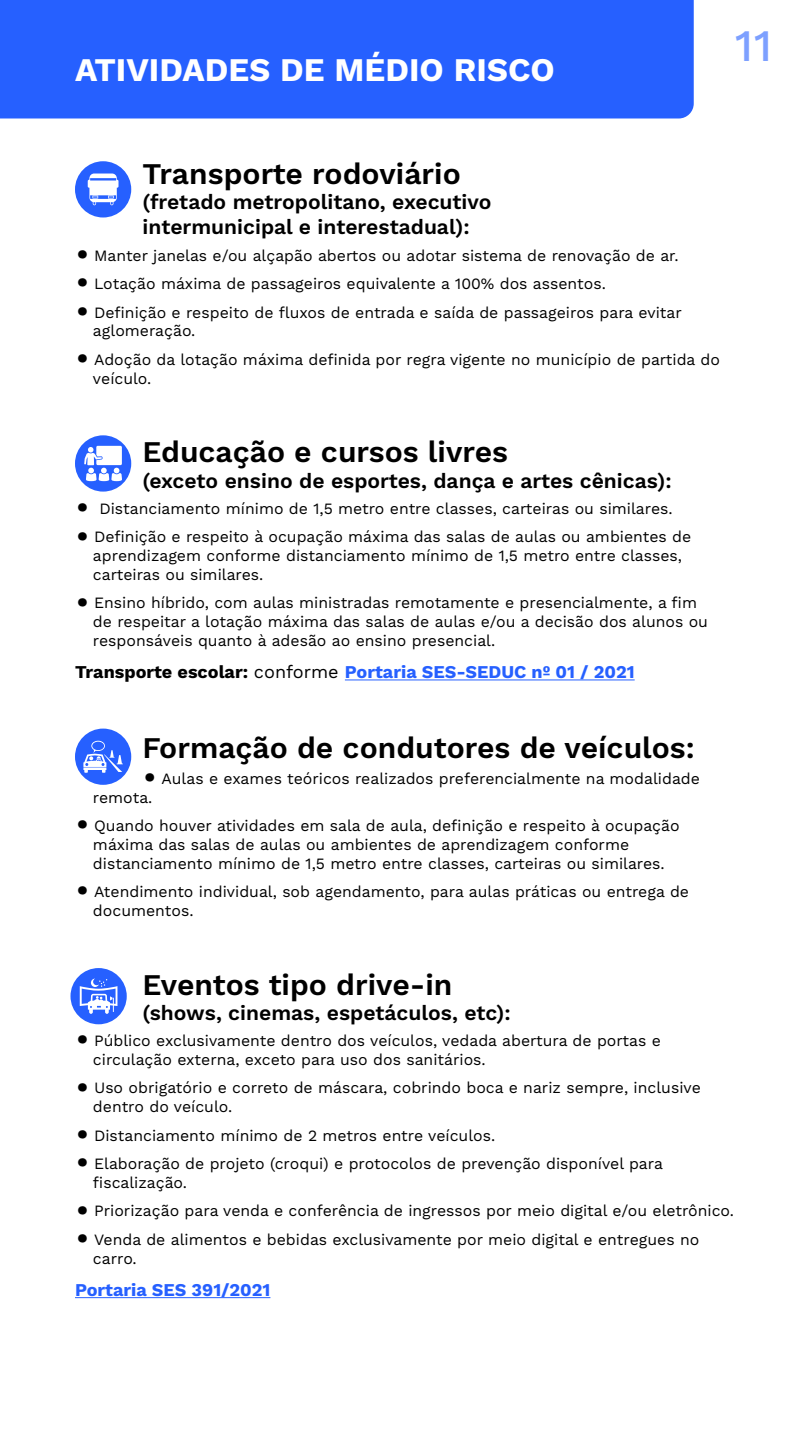
<style>
.page{position:relative;width:810px;height:1440px;background:#fff}
.page>*{position:absolute;margin:0;border:0;box-sizing:border-box;transform-origin:0 0}
.t1{font:500 45px "Work Sans";color:#7da0ff}
.t2{font:700 33px "Work Sans";color:#fff}
.t3{font:600 30px "Work Sans";color:#000}
.t4{font:600 21px/25.2px "Work Sans";color:#000}
.t5{font:700 18px "Work Sans";color:#2660ff}
.t6{font:15.75px/18.8px "Work Sans";color:#000}
.s1{font-size:34.5px}
.s2{color:#000}
.s3{font-weight:400;color:#000}
</style>
<div class="page">
<div style="left:0;top:0;width:694px;height:118px;background:#2660ff"></div>
<hr style="left:345px;top:679px;width:290px;height:1px;background:#2660ff">
<hr style="left:75px;top:1297px;width:195px;height:1px;background:#2660ff">
<div style="left:75px;top:435px;width:56px;height:57px;background:#2660ff;border-radius:50%"></div>
<svg style="left:84px;top:446px;width:38px;height:35px"></svg>
<div style="left:75px;top:729px;width:56px;height:56px;background:#2660ff;border-radius:50%"></div>
<svg style="left:83px;top:741px;width:40px;height:32px"></svg>
<div style="left:71px;top:968px;width:56px;height:56px;background:#2660ff;border-radius:50%"></div>
<svg style="left:80px;top:979px;width:37px;height:35px"></svg>
<div style="left:75px;top:161px;width:56px;height:57px;background:#2660ff;border-radius:50%"></div>
<svg style="left:88px;top:174px;width:31px;height:31px"></svg>
<h2 class="t2" style="left:75px;top:50px;width:481px">ATIVIDADES DE MÉDIO RISCO</h2>
<h1 class="t1" style="left:735px;top:20px;width:39px">11</h1>
<h3 class="t3" style="left:142px;top:156px;width:320px">Transporte rodoviário</h3>
<h3 class="t4" style="left:142px;top:191px;width:351px">(fretado metropolitano, executivo intermunicipal e interestadual):</h3>
<p class="t6" style="left:75px;top:247px;width:605px"><span class="s1">•</span> Manter janelas e/ou alçapão abertos ou adotar sistema de renovação de ar.</p>
<p class="t6" style="left:75px;top:275px;width:532px"><span class="s1">•</span> Lotação máxima de passageiros equivalente a 100% dos assentos.</p>
<p class="t6" style="left:93px;top:304px;width:590px;text-indent:-18px"><span class="s1">•</span> Definição e respeito de fluxos de entrada e saída de passageiros para evitar aglomeração.</p>
<p class="t6" style="left:93px;top:351px;width:629px;text-indent:-18px"><span class="s1">•</span> Adoção da lotação máxima definida por regra vigente no município de partida do veículo.</p>
<h3 class="t3" style="left:142px;top:435px;width:367px">Educação e cursos livres</h3>
<h3 class="t4" style="left:142px;top:469px;width:531px">(exceto ensino de esportes, dança e artes cênicas):</h3>
<p class="t6" style="left:75px;top:500px;width:599px"><span class="s1">•</span> Distanciamento mínimo de 1,5 metro entre classes, carteiras ou similares.</p>
<p class="t6" style="left:93px;top:528px;width:600px;text-indent:-18px"><span class="s1">•</span> Definição e respeito à ocupação máxima das salas de aulas ou ambientes de aprendizagem conforme distanciamento mínimo de 1,5 metro entre classes, carteiras ou similares.</p>
<p class="t6" style="left:93px;top:594px;width:617px;text-indent:-18px"><span class="s1">•</span> Ensino híbrido, com aulas ministradas remotamente e presencialmente, a fim de respeitar a lotação máxima das salas de aulas e/ou a decisão dos alunos ou responsáveis quanto à adesão ao ensino presencial.</p>
<p class="t5" style="left:75px;top:662px;width:561px"><span class="s2">Transporte escolar:</span> <span class="s3">conforme</span> Portaria SES-SEDUC nº 01 / 2021</p>
<h3 class="t3" style="left:142px;top:730px;width:554px">Formação de condutores de veículos:</h3>
<p class="t6" style="left:93px;top:770px;width:609px;text-indent:50px"><span class="s1">•</span> Aulas e exames teóricos realizados preferencialmente na modalidade remota.</p>
<p class="t6" style="left:93px;top:817px;width:588px;text-indent:-18px"><span class="s1">•</span> Quando houver atividades em sala de aula, definição e respeito à ocupação máxima das salas de aulas ou ambientes de aprendizagem conforme distanciamento mínimo de 1,5 metro entre classes, carteiras ou similares.</p>
<p class="t6" style="left:93px;top:883px;width:598px;text-indent:-18px"><span class="s1">•</span> Atendimento individual, sob agendamento, para aulas práticas ou entrega de documentos.</p>
<h3 class="t3" style="left:142px;top:967px;width:311px">Eventos tipo drive-in</h3>
<h3 class="t4" style="left:142px;top:1001px;width:370px">(shows, cinemas, espetáculos, etc):</h3>
<p class="t6" style="left:93px;top:1032px;width:569px;text-indent:-18px"><span class="s1">•</span> Público exclusivamente dentro dos veículos, vedada abertura de portas e circulação externa, exceto para uso dos sanitários.</p>
<p class="t6" style="left:93px;top:1079px;width:609px;text-indent:-18px"><span class="s1">•</span> Uso obrigatório e correto de máscara, cobrindo boca e nariz sempre, inclusive dentro do veículo.</p>
<p class="t6" style="left:75px;top:1127px;width:422px"><span class="s1">•</span> Distanciamento mínimo de 2 metros entre veículos.</p>
<p class="t6" style="left:93px;top:1155px;width:572px;text-indent:-18px"><span class="s1">•</span> Elaboração de projeto (croqui) e protocolos de prevenção disponível para fiscalização.</p>
<p class="t6" style="left:75px;top:1202px;width:661px"><span class="s1">•</span> Priorização para venda e conferência de ingressos por meio digital e/ou eletrônico.</p>
<p class="t6" style="left:93px;top:1231px;width:608px;text-indent:-18px"><span class="s1">•</span> Venda de alimentos e bebidas exclusivamente por meio digital e entregues no carro.</p>
<p class="t5" style="left:75px;top:1279px;width:197px">Portaria SES 391/2021</p>
</div>
